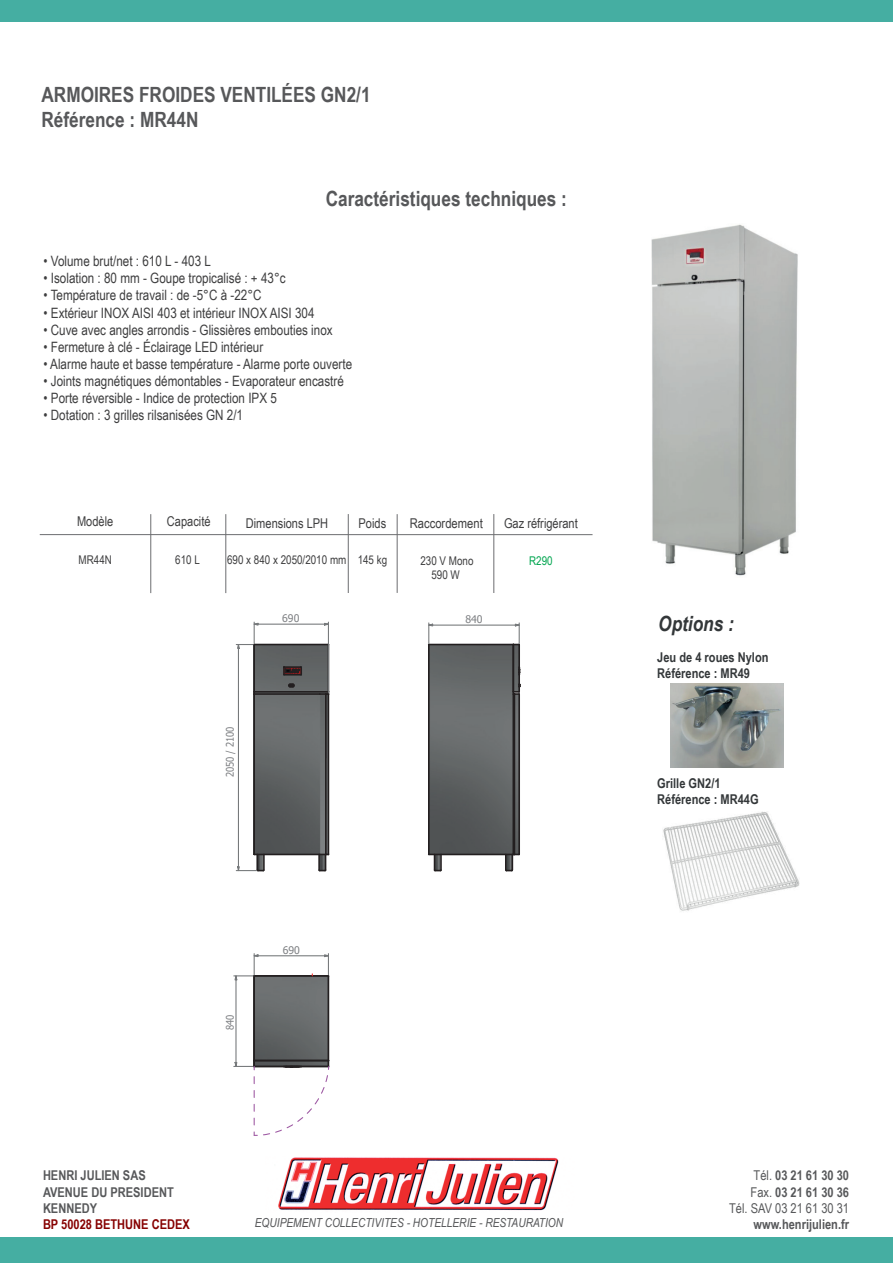
<style>
.page{position:relative;width:893px;height:1263px;background:#fff}
.page>*{position:absolute;margin:0;border:0;box-sizing:border-box;transform-origin:0 0}
.t1{font:700 21px/25.2px "Arial Narrow";color:#57585a}
.t2{font:italic 700 21px "Arial Narrow";color:#333739}
.t3{font:14.25px "Arial Narrow";color:#3e3e3f}
.t4{font:13.5px "Arial Narrow";color:#3e3e3f}
.t5{font:700 13.5px/16.2px "Arial Narrow";color:#57585a}
.t6{font:700 13.5px/16.2px "Arial Narrow";color:#333739}
.t7{font:13.5px/16.2px "Arial Narrow";color:#57585a;text-align:right}
.t8{font:700 13.5px "Arial Narrow";color:#860101}
.t9{font:italic 12.45px "Arial Narrow";color:#57585a}
.t10{font:12px/14.4px "Arial Narrow";color:#3e3e3f;text-align:center}
.t11{font:12px "Arial Narrow";color:#00a54f}
.t12{font:10.5px "Tahoma";color:#808285;scale:.9 1}
.t13{font:10.5px "Tahoma";color:#808285}
.s1{font-weight:700}
</style>
<div class="page">
<img style="left:278px;top:1157px;width:281px;height:54px">
<div style="left:0;top:1238px;width:893px;height:25px;background:#45aea2"></div>
<div style="left:0;top:0;width:893px;height:21px;background:#45aea2"></div>
<hr style="left:40px;top:534px;width:553px;height:1px;background:#6c6d70">
<hr style="left:150px;top:514px;width:1px;height:79px;background:#6c6d70">
<hr style="left:225px;top:514px;width:1px;height:79px;background:#6c6d70">
<hr style="left:348px;top:514px;width:1px;height:79px;background:#6c6d70">
<hr style="left:397px;top:514px;width:1px;height:79px;background:#6c6d70">
<hr style="left:493px;top:514px;width:1px;height:79px;background:#6c6d70">
<img style="left:651px;top:224px;width:147px;height:352px">
<img style="left:256px;top:977px;width:71px;height:82px">
<img style="left:255px;top:645px;width:73px;height:211px">
<img style="left:430px;top:645px;width:88px;height:211px">
<hr style="left:253px;top:976px;width:2px;height:84px;background:#231f20">
<hr style="left:254px;top:644px;width:74px;height:1px;background:#231f20">
<hr style="left:253px;top:645px;width:2px;height:47px;background:#231f20">
<hr style="left:254px;top:691px;width:74px;height:2px;background:#231f20">
<hr style="left:328px;top:694px;width:1px;height:160px;background:#231f20">
<hr style="left:254px;top:854px;width:66px;height:1px;background:#231f20">
<hr style="left:254px;top:693px;width:66px;height:2px;background:#231f20">
<hr style="left:253px;top:694px;width:2px;height:160px;background:#231f20">
<hr style="left:325px;top:694px;width:2px;height:160px;background:#231f20">
<svg style="left:317px;top:853px;width:13px;height:19px"></svg>
<svg style="left:320px;top:690px;width:10px;height:6px"></svg>
<svg style="left:287px;top:682px;width:9px;height:6px"></svg>
<svg style="left:282px;top:665px;width:23px;height:10px"></svg>
<hr style="left:518px;top:645px;width:2px;height:47px;background:#231f20">
<hr style="left:429px;top:644px;width:84px;height:1px;background:#231f20">
<hr style="left:428px;top:645px;width:2px;height:209px;background:#231f20">
<hr style="left:512px;top:645px;width:2px;height:209px;background:#231f20">
<svg style="left:428px;top:853px;width:15px;height:19px"></svg>
<hr style="left:429px;top:854px;width:84px;height:1px;background:#231f20">
<hr style="left:518px;top:694px;width:2px;height:160px;background:#231f20">
<hr style="left:514px;top:694px;width:1px;height:160px;background:#231f20">
<svg style="left:504px;top:853px;width:16px;height:19px"></svg>
<svg style="left:512px;top:682px;width:9px;height:14px"></svg>
<div style="left:254px;top:975px;width:75px;height:92px;border:1px solid #231f20"></div>
<svg style="left:323px;top:622px;width:5px;height:4px"></svg>
<hr style="left:258px;top:624px;width:67px;height:1px;background:#76797b">
<hr style="left:328px;top:622px;width:1px;height:71px;background:#76797b">
<hr style="left:238px;top:648px;width:1px;height:219px;background:#76797b">
<svg style="left:236px;top:622px;width:23px;height:28px"></svg>
<svg style="left:236px;top:853px;width:29px;height:19px"></svg>
<hr style="left:433px;top:624px;width:82px;height:2px;background:#76797b">
<svg style="left:428px;top:623px;width:6px;height:23px"></svg>
<svg style="left:512px;top:623px;width:8px;height:23px"></svg>
<hr style="left:235px;top:980px;width:2px;height:82px;background:#76797b">
<svg style="left:234px;top:1059px;width:96px;height:77px"></svg>
<hr style="left:258px;top:955px;width:67px;height:1px;background:#76797b">
<svg style="left:234px;top:953px;width:25px;height:28px"></svg>
<svg style="left:323px;top:953px;width:7px;height:25px"></svg>
<img style="left:671px;top:684px;width:112px;height:84px">
<img style="left:663px;top:812px;width:136px;height:99px">
<h1 class="t1" style="left:41px;top:81px;width:331px">ARMOIRES FROIDES VENTILÉES GN2/1<br>Référence : MR44N</h1>
<h1 class="t1" style="left:326px;top:184px;width:243px">Caractéristiques techniques :</h1>
<p class="t3" style="left:44px;top:251px;width:169px">• Volume brut/net : 610 L - 403 L</p>
<p class="t3" style="left:44px;top:268px;width:243px">• Isolation : 80 mm - Goupe tropicalisé : + 43°c</p>
<p class="t3" style="left:44px;top:285px;width:219px">• Température de travail : de -5°C à -22°C</p>
<p class="t3" style="left:44px;top:302px;width:273px">• Extérieur INOX AISI 403 et intérieur INOX AISI 304</p>
<p class="t3" style="left:44px;top:319px;width:291px">• Cuve avec angles arrondis - Glissières embouties inox</p>
<p class="t3" style="left:44px;top:336px;width:221px">• Fermeture à clé - Éclairage LED intérieur</p>
<p class="t3" style="left:44px;top:353px;width:310px">• Alarme haute et basse température - Alarme porte ouverte</p>
<p class="t3" style="left:44px;top:370px;width:302px">• Joints magnétiques démontables - Evaporateur encastré</p>
<p class="t3" style="left:44px;top:388px;width:235px">• Porte réversible - Indice de protection IPX 5</p>
<p class="t3" style="left:44px;top:405px;width:201px">• Dotation : 3 grilles rilsanisées GN 2/1</p>
<p class="t4" style="left:77px;top:511px;width:38px">Modèle</p>
<p class="t4" style="left:167px;top:511px;width:45px">Capacité</p>
<p class="t4" style="left:246px;top:513px;width:84px">Dimensions LPH</p>
<p class="t10" style="left:175px;top:553px;width:26px">610 L</p>
<p class="t4" style="left:504px;top:513px;width:75px">Gaz réfrigérant</p>
<p class="t4" style="left:359px;top:513px;width:29px">Poids</p>
<p class="t4" style="left:410px;top:513px;width:75px">Raccordement</p>
<p class="t10" style="left:227px;top:553px;width:162px">690 x 840 x 2050/2010 mm 145 kg</p>
<p class="t10" style="left:420px;top:553px;width:55px">230 V Mono<br>590 W</p>
<p class="t10" style="left:79px;top:553px;width:35px">MR44N</p>
<p class="t11" style="left:529px;top:552px;width:25px">R290</p>
<p class="t12" style="left:223px;top:777px;width:58px;rotate:-90deg">2050 / 2100</p>
<p class="t13" style="left:282px;top:611px;width:19px">690</p>
<p class="t13" style="left:465px;top:612px;width:19px">840</p>
<p class="t12" style="left:223px;top:1030px;width:19px;rotate:-90deg">840</p>
<p class="t13" style="left:283px;top:943px;width:19px">690</p>
<p class="t5" style="left:43px;top:1167px;width:132px">HENRI JULIEN SAS<br>AVENUE DU PRESIDENT<br>KENNEDY</p>
<p class="t8" style="left:43px;top:1214px;width:148px">BP 50028 BETHUNE CEDEX</p>
<p class="t9" style="left:255px;top:1213px;width:310px">EQUIPEMENT COLLECTIVITES - HOTELLERIE - RESTAURATION</p>
<h1 class="t2" style="left:658px;top:607px;width:77px">Options :</h1>
<p class="t6" style="left:657px;top:648px;width:113px">Jeu de 4 roues Nylon<br>Référence : MR49</p>
<p class="t6" style="left:657px;top:774px;width:103px">Grille GN2/1<br>Référence : MR44G</p>
<p class="t7" style="left:729px;top:1167px;width:121px">Tél. <span class="s1">03 21 61 30 30<br></span>Fax. <span class="s1">03 21 61 30 36<br></span>Tél. SAV 03 21 61 30 31</p>
<p class="t5" style="left:753px;top:1215px;width:97px">www.henrijulien.fr</p>
</div>
